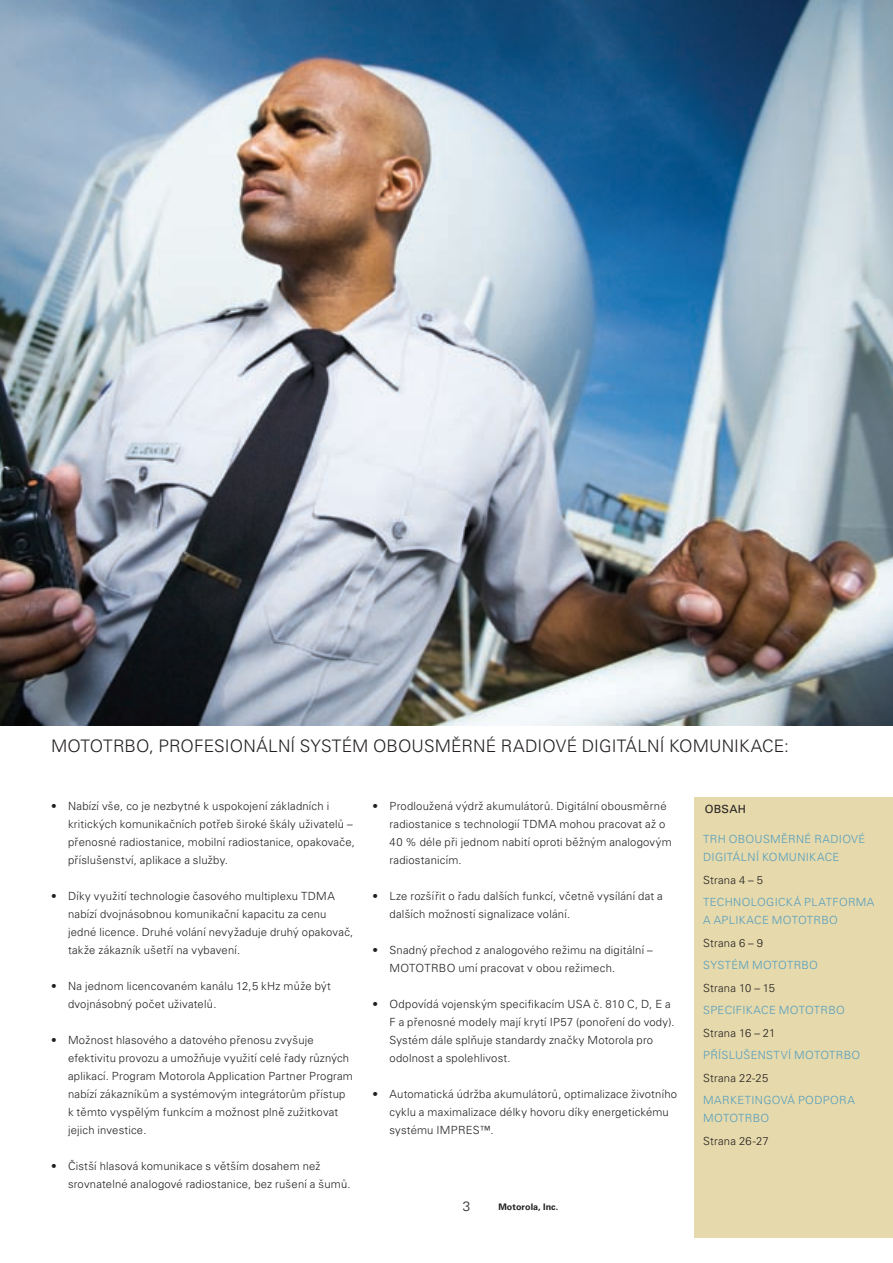
<style>
.page{position:relative;width:893px;height:1263px;background:#fff}
.page>*{position:absolute;margin:0;border:0;box-sizing:border-box;transform-origin:0 0}
.t1{font:300 17.25px "Univers CE";letter-spacing:.005em;color:#231f20}
.t2{font:300 11.25px/18px "Univers CE";letter-spacing:.02em;color:#231f20}
.t3{font:300 11.25px/18px "Univers CE";letter-spacing:.03em;color:#529cbe}
.t4{font:500 11.25px "Univers CE";letter-spacing:.025em;color:#231f20}
.t5{font:700 9px "Univers CE";letter-spacing:.005em;color:#231f20}
</style>
<div class="page">
<img style="left:0;top:0;width:893px;height:725px">
<div style="left:694px;top:797px;width:199px;height:440px;background:#e6daac"></div>
<h1 class="t1" style="left:51px;top:736px;width:120px">MOTOTRBO, pro</h1>
<h1 class="t1" style="left:194px;top:736px;width:192px">fesionáln í systém obo</h1>
<h1 class="t1" style="left:412px;top:736px;width:102px">usm ěrn é rad</h1>
<h1 class="t1" style="left:538px;top:736px;width:253px">iové digitální kom un ikace:</h1>
<p class="t2" style="left:68px;top:797px;width:288px;text-indent:-17px">• Nabízí vše, co je nezbytné k uspokojení základních i kritických komunikačních potřeb široké škály uživatelů – přenosné radiostanice, mobilní radiostanice, opakovače, příslušenství, aplikace a služby.</p>
<p class="t2" style="left:68px;top:887px;width:287px;text-indent:-17px">• Díky využití technologie časového multiplexu TDMA nabízí dvojnásobnou komunikační kapacitu za cenu jedné licence. Druhé volání nevyžaduje druhý opakovač, takže zákazník ušetří na vybavení.</p>
<p class="t2" style="left:68px;top:977px;width:264px;text-indent:-17px">• Na jednom licencovaném kanálu 12,5 kHz může být dvojnásobný počet uživatelů.</p>
<p class="t2" style="left:68px;top:1031px;width:286px;text-indent:-17px">• Možnost hlasového a datového přenosu zvyšuje efektivitu provozu a umožňuje využití celé řady různých aplikací. Program Motorola Application Partner Program nabízí zákazníkům a systémovým integrátorům přístup k těmto vyspělým funkcím a možnost plně zužitkovat jejich investice.</p>
<p class="t2" style="left:68px;top:1157px;width:284px;text-indent:-17px">• Čistší hlasová komunikace s větším dosahem než srovnatelné analogové radiostanice, bez rušení a šumů.</p>
<p class="t2" style="left:389px;top:797px;width:284px;text-indent:-17px">• Prodloužená výdrž akumulátorů. Digitální obousměrné radiostanice s technologií TDMA mohou pracovat až o 40 % déle při jednom nabití oproti běžným analogovým radiostanicím.</p>
<p class="t2" style="left:389px;top:887px;width:275px;text-indent:-17px">• Lze rozšířit o řadu dalších funkcí, včetně vysílání dat a dalších možností signalizace volání.</p>
<p class="t2" style="left:389px;top:941px;width:265px;text-indent:-17px">• Snadný přechod z analogového režimu na digitální –<br>MOTOTRBO umí pracovat v obou režimech.</p>
<p class="t2" style="left:389px;top:995px;width:287px;text-indent:-17px">• Odpovídá vojenským specifikacím USA č. 810 C, D, E a F a přenosné modely mají krytí I P57 (ponoření do vody).<br>Systém dále splňuje standardy značky Motorola pro odolnost a spolehlivost.</p>
<p class="t2" style="left:389px;top:1085px;width:289px;text-indent:-17px">• Automatická údržba akumulátorů, optimalizace životního cyklu a maximalizace délky hovoru díky energetickému systému I MPRES™.</p>
<p class="t5" style="left:498px;top:1201px;width:61px">Motorola, Inc.</p>
<p class="t4" style="left:705px;top:803px;width:43px">Obsah</p>
<p class="t3" style="left:703px;top:830px;width:35px">TRH obo</p>
<p class="t3" style="left:755px;top:830px;width:69px">usm ěrn é rad</p>
<p class="t3" style="left:703px;top:830px;width:164px;text-indent:136px">iové digitální kom un ikace</p>
<p class="t2" style="left:703px;top:871px;width:61px">Strana 4 – 5</p>
<p class="t3" style="left:703px;top:893px;width:71px">TECHNOLOGICKÁ</p>
<p class="t3" style="left:703px;top:893px;width:173px;text-indent:101px">PLATFORMA<br>A APLIKACE MOTOTRBO</p>
<p class="t2" style="left:703px;top:934px;width:61px">Strana 6 – 9</p>
<p class="t3" style="left:703px;top:956px;width:8px">SYS</p>
<p class="t3" style="left:725px;top:956px;width:95px">TÉM MOTOTRBO</p>
<p class="t2" style="left:703px;top:979px;width:73px">Strana 10 – 15</p>
<p class="t3" style="left:703px;top:1001px;width:22px">SPECIFIK</p>
<p class="t3" style="left:754px;top:1001px;width:93px">ACE MOTOTRBO</p>
<p class="t2" style="left:703px;top:1024px;width:74px">Strana 16 – 21</p>
<p class="t3" style="left:703px;top:1046px;width:22px">PŘÍSLU</p>
<p class="t3" style="left:743px;top:1046px;width:118px">ŠENSTVÍ MOTOTRBO</p>
<p class="t2" style="left:703px;top:1069px;width:67px">Strana 22-25</p>
<p class="t3" style="left:703px;top:1091px;width:153px">MARKETI NGOVÁ PODPORA<br>MOTOTRBO</p>
<p class="t2" style="left:703px;top:1132px;width:67px">Strana 26-27</p>
</div>
